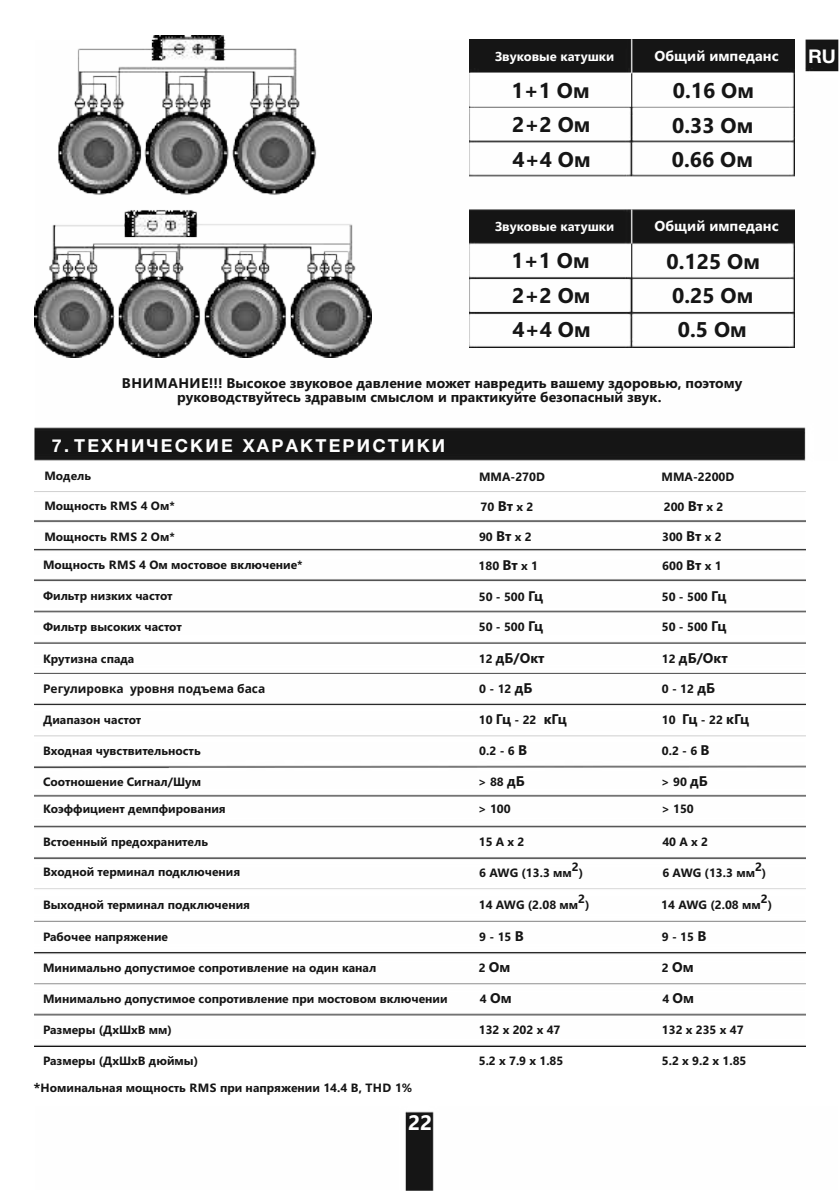
<style>
.page{position:relative;width:840px;height:1191px;background:#fff}
.page>*{position:absolute;margin:0;border:0;box-sizing:border-box;transform-origin:0 0}
.t1{font:700 21.2px/34.6px "Segoe UI";color:#151515}
.t2{font:700 21px "Segoe UI";color:#fefefe}
.t3{font:700 19px "Helvetica Neue Cyr";color:#fefefe}
.t4{font:700 18px "Helvetica Neue Cyr";letter-spacing:.12em;color:#fefefe}
.t5{font:700 14.4px "Segoe UI";color:#fefefe}
.t6{font:700 14px/14px "Segoe UI";color:#151515}
.t7{font:700 13px "Segoe UI";color:#fefefe}
.t8{font:700 12px "Segoe UI";color:#151515}
.t9{font:700 12px "Open Sans";color:#151515}
.s1{font-size:14px}
.s2{font-size:12px}
.s3{font-family:"Open Sans"}
</style>
<div class="page">
<img style="left:34px;top:40px;width:803px;height:1150px">
<img style="left:34px;top:36px;width:337px;height:321px">
<img style="left:469px;top:39px;width:325px;height:308px">
<hr style="left:630px;top:40px;width:2px;height:102px;background:#151515">
<hr style="left:631px;top:39px;width:1px;height:34px;background:#fefefe">
<hr style="left:630px;top:210px;width:2px;height:102px;background:#151515">
<hr style="left:631px;top:209px;width:1px;height:35px;background:#fefefe">
<p class="t7" style="left:494px;top:51px;width:121px">Звуковые катушки</p>
<p class="t5" style="left:654px;top:51px;width:125px">Общий импеданс</p>
<h3 class="t3" style="left:807px;top:49px;width:29px">RU</h3>
<h1 class="t1" style="left:511px;top:75px;width:80px">1+1 Ом</h1>
<h1 class="t1" style="left:672px;top:75px;width:83px">0.16 Ом</h1>
<h1 class="t1" style="left:512px;top:110px;width:80px">2+2 Ом<br>4+4 Ом</h1>
<h1 class="t1" style="left:671px;top:110px;width:83px">0.33 Ом</h1>
<h1 class="t1" style="left:671px;top:144px;width:83px">0.66 Ом</h1>
<p class="t7" style="left:494px;top:222px;width:121px">Звуковые катушки</p>
<p class="t5" style="left:654px;top:221px;width:125px">Общий импеданс</p>
<h1 class="t1" style="left:511px;top:245px;width:80px">1+1 Ом</h1>
<h1 class="t1" style="left:666px;top:246px;width:95px">0.125 Ом</h1>
<h1 class="t1" style="left:512px;top:280px;width:80px">2+2 Ом<br>4+4 Ом</h1>
<h1 class="t1" style="left:671px;top:280px;width:83px">0.25 Ом</h1>
<h1 class="t1" style="left:677px;top:314px;width:70px">0.5 Ом</h1>
<p class="t6" style="left:177px;top:377px;width:566px;text-indent:-55px">ВНИМАНИЕ!!! Высокое звуковое давление может навредить вашему здоровью, поэтому руководствуйтесь здравым смыслом и практикуйте безопасный звук.</p>
<h3 class="t4" style="left:52px;top:439px;width:394px">7. ТЕХНИЧЕСКИЕ ХАРАКТЕРИСТИКИ</h3>
<p class="t8" style="left:44px;top:471px;width:48px">Модель</p>
<p class="t8" style="left:479px;top:472px;width:67px">MMA-270D</p>
<p class="t8" style="left:661px;top:472px;width:74px">MMA-2200D</p>
<p class="t8" style="left:44px;top:502px;width:132px">Мощность RMS 4 Ом*</p>
<p class="t8" style="left:44px;top:532px;width:132px">Мощность RMS 2 Ом*</p>
<p class="t8" style="left:480px;top:502px;width:54px">70 <span class="s1">Вт</span> x 2</p>
<p class="t8" style="left:479px;top:532px;width:54px">90 <span class="s1">Вт</span> x 2</p>
<p class="t8" style="left:663px;top:502px;width:61px">200 <span class="s1">Вт</span> x 2</p>
<p class="t8" style="left:661px;top:532px;width:61px">300 <span class="s1">Вт</span> x 2</p>
<p class="t8" style="left:43px;top:560px;width:261px">Мощность RMS 4 Ом мостовое включение*</p>
<p class="t8" style="left:43px;top:591px;width:131px">Фильтр низких частот</p>
<p class="t8" style="left:43px;top:622px;width:140px">Фильтр высоких частот</p>
<p class="t8" style="left:478px;top:561px;width:61px">180 <span class="s1">Вт</span> х 1</p>
<p class="t8" style="left:478px;top:592px;width:66px">50 - 500 <span class="s1">Гц</span></p>
<p class="t8" style="left:478px;top:622px;width:66px">50 - 500 <span class="s1">Гц</span></p>
<p class="t8" style="left:661px;top:561px;width:61px">600 <span class="s1">Вт</span> х 1</p>
<p class="t8" style="left:661px;top:592px;width:66px">50 - 500 <span class="s1">Гц</span></p>
<p class="t8" style="left:661px;top:622px;width:66px">50 - 500 <span class="s1">Гц</span></p>
<p class="t8" style="left:43px;top:654px;width:93px">Крутизна спада</p>
<p class="t6" style="left:478px;top:652px;width:67px"><span class="s2">12</span> дБ/Окт</p>
<p class="t6" style="left:661px;top:652px;width:67px"><span class="s2">12</span> дБ/Окт</p>
<p class="t9" style="left:43px;top:684px;width:224px">Регулировка уровня подъема баса</p>
<p class="t8" style="left:479px;top:684px;width:55px">0 - 12 <span class="s1">дБ</span></p>
<p class="t8" style="left:661px;top:684px;width:55px">0 - 12 <span class="s1">дБ</span></p>
<p class="t8" style="left:43px;top:715px;width:100px">Диапазон частот</p>
<p class="t8" style="left:43px;top:746px;width:159px">Входная чувствительность</p>
<p class="t8" style="left:43px;top:777px;width:159px">Соотношение Сигнал/Шум</p>
<p class="t8" style="left:478px;top:715px;width:90px">10 <span class="s1">Гц</span> - 22 <span class="s1">кГц</span></p>
<p class="t8" style="left:479px;top:746px;width:49px">0.2 - 6 <span class="s1">В</span></p>
<p class="t8" style="left:478px;top:777px;width:48px">&gt; 88 <span class="s1">дБ</span></p>
<p class="t8" style="left:661px;top:715px;width:89px">10 <span class="s1">Гц</span> - 22 <span class="s1">кГц</span></p>
<p class="t8" style="left:661px;top:746px;width:49px">0.2 - 6 <span class="s1">В</span></p>
<p class="t8" style="left:661px;top:777px;width:48px">&gt; 90 <span class="s1">дБ</span></p>
<p class="t8" style="left:43px;top:804px;width:184px">Коэффициент демпфирования</p>
<p class="t8" style="left:478px;top:804px;width:34px">&gt; 100</p>
<p class="t8" style="left:661px;top:804px;width:34px">&gt; 150</p>
<p class="t8" style="left:43px;top:837px;width:166px">Встоенный предохранитель</p>
<p class="t8" style="left:478px;top:837px;width:47px">15 A x 2</p>
<p class="t8" style="left:662px;top:837px;width:47px">40 A x 2</p>
<p class="t8" style="left:43px;top:867px;width:198px">Входной терминал подключения</p>
<p class="t8" style="left:43px;top:900px;width:208px">Выходной терминал подключения</p>
<p class="t8" style="left:571px;top:862px;width:8px">2</p>
<p class="t8" style="left:479px;top:868px;width:105px">6 AWG (13.3 мм )</p>
<p class="t8" style="left:578px;top:894px;width:8px">2</p>
<p class="t8" style="left:478px;top:900px;width:112px">14 AWG (2.08 мм )</p>
<p class="t8" style="left:754px;top:862px;width:8px">2</p>
<p class="t8" style="left:662px;top:868px;width:105px">6 AWG (13.3 мм )</p>
<p class="t8" style="left:760px;top:894px;width:8px">2</p>
<p class="t8" style="left:661px;top:900px;width:112px">14 AWG (2.08 мм )</p>
<p class="t8" style="left:43px;top:932px;width:126px">Рабочее напряжение</p>
<p class="t8" style="left:479px;top:932px;width:46px">9 - 15 <span class="s1">В</span></p>
<p class="t8" style="left:661px;top:932px;width:46px">9 - 15 <span class="s1">В</span></p>
<p class="t8" style="left:43px;top:963px;width:334px">Минимально допустимое сопротивление на один канал</p>
<p class="t8" style="left:43px;top:994px;width:406px">Минимально допустимое сопротивление при мостовом включении</p>
<p class="t6" style="left:478px;top:961px;width:33px"><span class="s2">2</span> Ом</p>
<p class="t6" style="left:479px;top:992px;width:33px"><span class="s2">4</span> Ом</p>
<p class="t6" style="left:661px;top:961px;width:33px"><span class="s2">2</span> Ом</p>
<p class="t6" style="left:662px;top:992px;width:33px"><span class="s2">4</span> Ом</p>
<p class="t8" style="left:43px;top:1025px;width:130px">Размеры (ДхШхВ мм)</p>
<p class="t8" style="left:478px;top:1025px;width:83px">132 x 202 х 47</p>
<p class="t8" style="left:661px;top:1025px;width:83px">132 x 235 х 47</p>
<p class="t8" style="left:43px;top:1056px;width:156px">Размеры (ДхШхВ дюймы)</p>
<p class="t8" style="left:478px;top:1056px;width:86px">5.2 x 7.9 х 1.85</p>
<p class="t8" style="left:661px;top:1056px;width:86px">5.2 x 9.2 х 1.85</p>
<p class="t8" style="left:34px;top:1083px;width:380px"><span class="s3">*</span>Номинальная мощность RMS при напряжении 14.4 В, THD 1%</p>
<h2 class="t2" style="left:408px;top:1115px;width:26px">22</h2>
</div>
